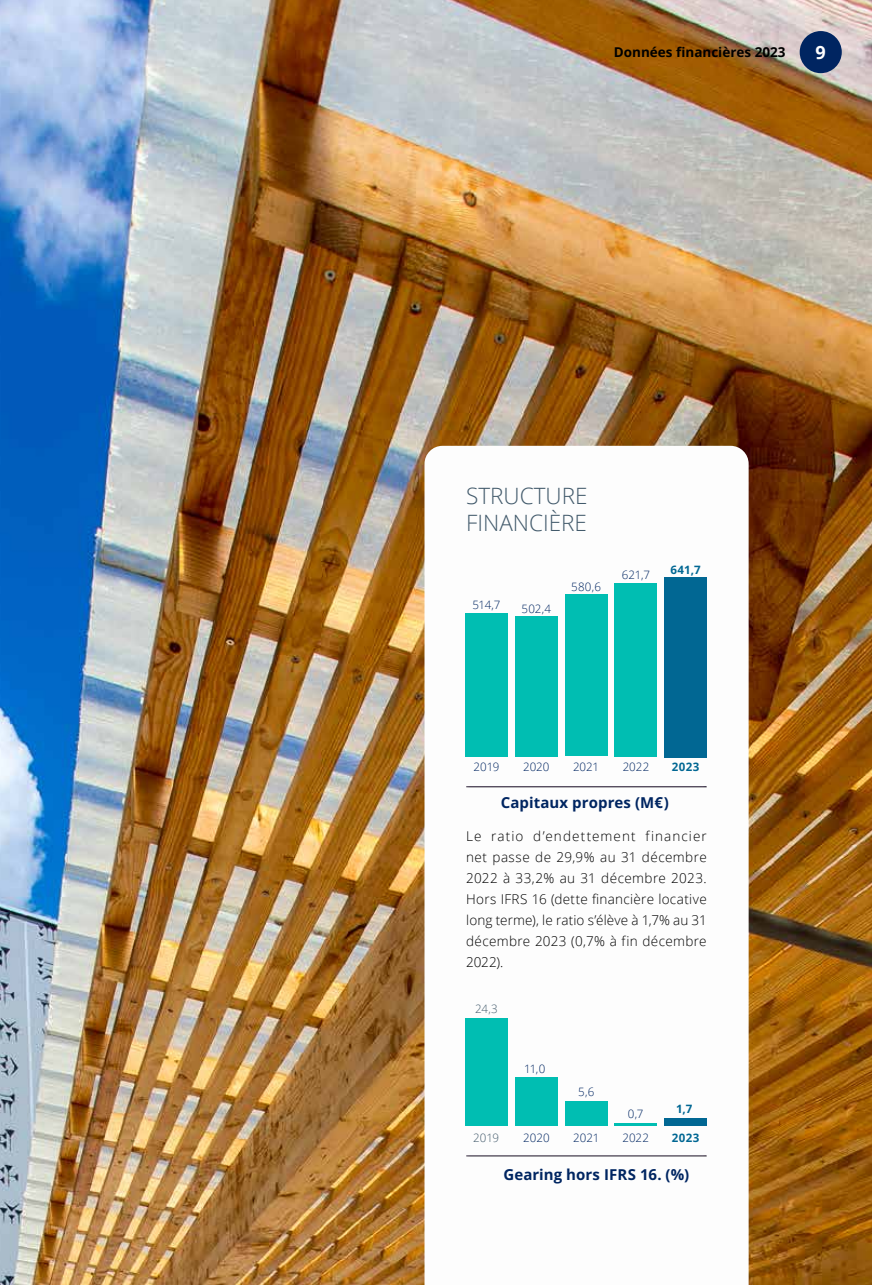
<style>
.page{position:relative;width:872px;height:1285px;background:#fff}
.page>*{position:absolute;margin:0;border:0;box-sizing:border-box;transform-origin:0 0}
.t1{font:300 22.5px/27px "Open Sans";color:#425a6b}
.t2{font:700 18px "Open Sans";color:#fff}
.t3{font:700 15px "Open Sans";letter-spacing:.005em;color:#002561}
.t4{font:300 13.5px/21px "Open Sans";letter-spacing:.015em;color:#000;text-align:justify}
.t5{font:700 13.5px "Open Sans";color:#000}
.t6{font:300 11.55px "Open Sans";color:#002561}
.t7{font:700 11.55px "Open Sans";letter-spacing:.04em;color:#016793}
.t8{font:300 11.55px "Open Sans";letter-spacing:-.01em;color:#425a6b}
</style>
<div class="page">
<img style="left:0;top:0;width:872px;height:1284px">
<svg style="left:424px;top:446px;width:324px;height:838px"></svg>
<div style="left:465px;top:613px;width:43px;height:143px;background:#00beb2"></div>
<div style="left:515px;top:615px;width:43px;height:141px;background:#00beb2"></div>
<div style="left:564px;top:594px;width:43px;height:162px;background:#00beb2"></div>
<div style="left:614px;top:583px;width:43px;height:173px;background:#00beb2"></div>
<div style="left:664px;top:577px;width:43px;height:180px;background:#016793"></div>
<div style="left:465px;top:1017px;width:43px;height:108px;background:#00beb2"></div>
<div style="left:515px;top:1076px;width:43px;height:49px;background:#00beb2"></div>
<div style="left:565px;top:1100px;width:43px;height:25px;background:#00beb2"></div>
<hr style="left:614px;top:1122px;width:43px;height:3px;background:#00beb2">
<div style="left:664px;top:1118px;width:43px;height:7px;background:#016793"></div>
<hr style="left:464px;top:783px;width:243px;height:4px;background:#fff">
<hr style="left:464px;top:784px;width:243px;height:3px;background:#000;opacity:.75">
<hr style="left:464px;top:1152px;width:243px;height:4px;background:#fff">
<hr style="left:464px;top:1153px;width:243px;height:3px;background:#000;opacity:.75">
<div style="left:799px;top:31px;width:42px;height:42px;background:#002561;border-radius:50%"></div>
<p class="t5" style="left:614px;top:43px;width:173px">Données financières 2023</p>
<h2 class="t2" style="left:815px;top:40px;width:12px">9</h2>
<h1 class="t1" style="left:466px;top:481px;width:123px">STRUCTURE<br>FINANCIÈRE</h1>
<p class="t6" style="left:472px;top:597px;width:29px">514,7</p>
<p class="t6" style="left:521px;top:600px;width:31px">502,4</p>
<p class="t6" style="left:571px;top:578px;width:31px">580,6</p>
<p class="t6" style="left:622px;top:567px;width:30px">621,7</p>
<p class="t7" style="left:670px;top:561px;width:32px">641,7</p>
<p class="t6" style="left:473px;top:759px;width:27px">2019</p>
<p class="t6" style="left:523px;top:759px;width:28px">2020</p>
<p class="t6" style="left:573px;top:759px;width:28px">2021</p>
<p class="t6" style="left:622px;top:759px;width:28px">2022</p>
<p class="t7" style="left:672px;top:758px;width:29px">2023</p>
<p class="t3" style="left:501px;top:791px;width:170px">Capitaux propres (M€)</p>
<p class="t4" style="left:466px;top:824px;width:242px">Le ratio d’endettement financier net passe de 29,9% au 31 décembre 2022 à 33,2% au 31 décembre 2023.<br>Hors IFRS 16 (dette financière locative long terme), le ratio s’élève à 1,7% au 31 décembre 2023 (0,7% à fin décembre 2022).</p>
<p class="t8" style="left:475px;top:1000px;width:24px">24,3</p>
<p class="t8" style="left:473px;top:1129px;width:27px">2019</p>
<p class="t6" style="left:524px;top:1060px;width:23px">11,0</p>
<p class="t6" style="left:523px;top:1129px;width:28px">2020</p>
<p class="t6" style="left:578px;top:1083px;width:18px">5,6</p>
<p class="t6" style="left:573px;top:1129px;width:28px">2021</p>
<p class="t6" style="left:628px;top:1105px;width:17px">0,7</p>
<p class="t6" style="left:622px;top:1129px;width:28px">2022</p>
<p class="t7" style="left:676px;top:1100px;width:18px">1,7</p>
<p class="t7" style="left:672px;top:1128px;width:29px">2023</p>
<p class="t3" style="left:503px;top:1164px;width:187px">Gearing hors IFRS 16. (%)</p>
</div>
